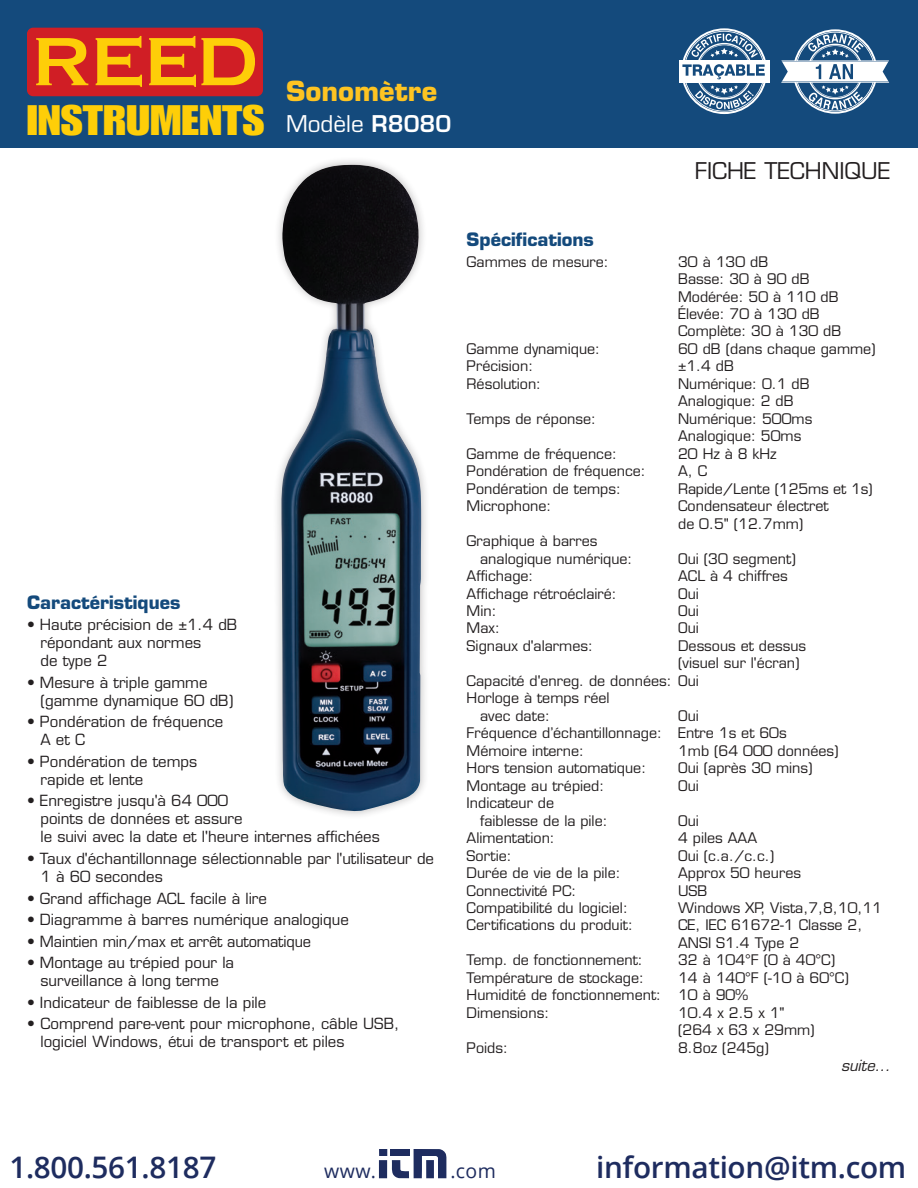
<style>
.page{position:relative;width:918px;height:1188px;background:#fff}
.page>*{position:absolute;margin:0;border:0;box-sizing:border-box;transform-origin:0 0}
.t1{font:41.7px "Impact LT Std";color:#fece08;scale:1.19 1}
.t2{font:600 29.7px "Open Sans";letter-spacing:-.01em;color:#1e2c5f}
.t3{font:700 27px "Eurostile LT Std";color:#fec422}
.t4{font:22.5px "Eurostile LT Std";color:#231f20}
.t5{font:22.5px "Eurostile LT Std";color:#fff}
.t6{font:19.5px "Open Sans";letter-spacing:.02em;color:#1e2c5f}
.t7{font:700 18px "Eurostile LT Std";color:#144a7c}
.t8{font:15px/18px "Eurostile LT Std";color:#231f20}
.t9{font:italic 15px "Eurostile LT Std";color:#231f20}
.t10{font:14.25px/17.4px "Eurostile LT Std";color:#231f20}
.s1{font-weight:600}
</style>
<div class="page">
<div style="left:0;top:0;width:918px;height:148px;background:#144a7c"></div>
<svg style="left:781px;top:29px;width:108px;height:85px"></svg>
<div style="left:27px;top:28px;width:236px;height:68px;background:#d01e25;border-radius:6px"></div>
<svg style="left:36px;top:38px;width:52px;height:47px"></svg>
<svg style="left:96px;top:36px;width:46px;height:51px"></svg>
<svg style="left:149px;top:36px;width:106px;height:51px"></svg>
<div style="left:273px;top:156px;width:157px;height:664px;background:#231f20;opacity:.3"></div>
<img style="left:280px;top:165px;width:141px;height:647px">
<div style="left:679px;top:61px;width:90px;height:20px;background:#fff"></div>
<hr style="left:679px;top:60px;width:90px;height:1px;background:#fff">
<hr style="left:679px;top:82px;width:90px;height:1px;background:#fff">
<svg style="left:682px;top:28px;width:84px;height:86px"></svg>
<div style="left:379px;top:1149px;width:8px;height:7px;background:#1e2c5f"></div>
<div style="left:379px;top:1160px;width:8px;height:18px;background:#1e2c5f"></div>
<svg style="left:391px;top:1149px;width:55px;height:29px"></svg>
<h3 class="t3" style="left:286px;top:75px;width:153px">Sonomètre</h3>
<h1 class="t1" style="left:27px;top:96px;width:201px">INSTRUMENTS</h1>
<h3 class="t5" style="left:286px;top:110px;width:167px">Modèle <span class="s1">R8080</span></h3>
<h3 class="t4" style="left:695px;top:157px;width:197px">FICHE TECHNIQUE</h3>
<p class="t7" style="left:27px;top:591px;width:155px">Caractéristiques</p>
<p class="t8" style="left:40px;top:616px;width:198px;text-indent:-14px">• Haute précision de ±1.4 dB répondant aux normes<br>de type 2</p>
<p class="t8" style="left:40px;top:674px;width:194px;text-indent:-14px">• Mesure à triple gamme (gamme dynamique 60 dB)</p>
<p class="t8" style="left:40px;top:713px;width:184px;text-indent:-14px">• Pondération de fréquence<br>A et C</p>
<p class="t8" style="left:40px;top:753px;width:158px;text-indent:-14px">• Pondération de temps rapide et lente</p>
<p class="t8" style="left:40px;top:792px;width:341px;text-indent:-14px">• Enregistre jusqu'à 64 000<br>points de données et assure<br>le suivi avec la date et l'heure internes affichées</p>
<p class="t8" style="left:40px;top:850px;width:395px;text-indent:-14px">• Taux d'échantillonnage sélectionnable par l'utilisateur de<br>1 à 60 secondes</p>
<p class="t8" style="left:27px;top:889px;width:242px">• Grand affichage ACL facile à lire</p>
<p class="t8" style="left:27px;top:911px;width:323px">• Diagramme à barres numérique analogique</p>
<p class="t8" style="left:27px;top:932px;width:286px">• Maintien min/max et arrêt automatique</p>
<p class="t8" style="left:27px;top:954px;width:209px;text-align:center">• Montage au trépied pour la surveillance à long terme</p>
<p class="t8" style="left:27px;top:993px;width:241px">• Indicateur de faiblesse de la pile</p>
<p class="t8" style="left:40px;top:1015px;width:360px;text-indent:-14px">• Comprend pare-vent pour microphone, câble USB, logiciel Windows, étui de transport et piles</p>
<p class="t7" style="left:467px;top:228px;width:129px">Spécifications</p>
<p class="t10" style="left:467px;top:253px;width:144px">Gammes de mesure:</p>
<p class="t10" style="left:678px;top:253px;width:165px">30 à 130 dB<br>Basse: 30 à 90 dB<br>Modérée: 50 à 110 dB<br>Élevée: 70 à 130 dB<br>Complète: 30 à 130 dB</p>
<p class="t10" style="left:467px;top:340px;width:135px">Gamme dynamique:</p>
<p class="t10" style="left:678px;top:340px;width:199px">60 dB (dans chaque gamme)</p>
<p class="t10" style="left:467px;top:358px;width:68px">Précision:</p>
<p class="t10" style="left:678px;top:358px;width:57px">±1.4 dB</p>
<p class="t10" style="left:467px;top:375px;width:76px">Résolution:</p>
<p class="t10" style="left:678px;top:375px;width:133px">Numérique: 0.1 dB<br>Analogique: 2 dB</p>
<p class="t10" style="left:467px;top:410px;width:131px">Temps de réponse:</p>
<p class="t10" style="left:678px;top:410px;width:136px">Numérique: 500ms<br>Analogique: 50ms</p>
<p class="t10" style="left:467px;top:445px;width:152px">Gamme de fréquence:</p>
<p class="t10" style="left:678px;top:445px;width:100px">20 Hz à 8 kHz</p>
<p class="t10" style="left:467px;top:462px;width:181px">Pondération de fréquence:</p>
<p class="t10" style="left:678px;top:462px;width:31px">A, C</p>
<p class="t10" style="left:467px;top:480px;width:156px">Pondération de temps:</p>
<p class="t10" style="left:678px;top:480px;width:196px">Rapide/Lente (125ms et 1s)</p>
<p class="t10" style="left:467px;top:497px;width:86px">Microphone:</p>
<p class="t10" style="left:678px;top:497px;width:152px">Condensateur électret de 0.5" (12.7mm)</p>
<p class="t10" style="left:480px;top:532px;width:154px;text-indent:-13px">Graphique à barres analogique numérique:</p>
<p class="t10" style="left:678px;top:550px;width:119px">Oui (30 segment)</p>
<p class="t10" style="left:467px;top:567px;width:68px">Affichage:</p>
<p class="t10" style="left:678px;top:567px;width:111px">ACL à 4 chiffres</p>
<p class="t10" style="left:467px;top:585px;width:152px">Affichage rétroéclairé:</p>
<p class="t10" style="left:678px;top:585px;width:22px">Oui</p>
<p class="t10" style="left:467px;top:602px;width:31px">Min:</p>
<p class="t10" style="left:678px;top:602px;width:22px">Oui</p>
<p class="t10" style="left:467px;top:620px;width:35px">Max:</p>
<p class="t10" style="left:678px;top:620px;width:22px">Oui</p>
<p class="t10" style="left:467px;top:637px;width:128px">Signaux d'alarmes:</p>
<p class="t10" style="left:678px;top:637px;width:130px">Dessous et dessus</p>
<p class="t10" style="left:678px;top:655px;width:123px">(visuel sur l'écran)</p>
<p class="t10" style="left:467px;top:672px;width:234px">Capacité d'enreg. de données: Oui</p>
<p class="t10" style="left:467px;top:690px;width:144px">Horloge à temps réel</p>
<p class="t10" style="left:480px;top:707px;width:71px">avec date:</p>
<p class="t10" style="left:467px;top:707px;width:322px;text-indent:211px">Oui<br>Fréquence d’échantillonnage: Entre 1s et 60s<br>Mémoire interne:</p>
<p class="t10" style="left:678px;top:742px;width:162px">1mb (64 000 données)</p>
<p class="t10" style="left:467px;top:759px;width:181px">Hors tension automatique:</p>
<p class="t10" style="left:678px;top:759px;width:136px">Oui (après 30 mins)</p>
<p class="t10" style="left:467px;top:777px;width:139px">Montage au trépied:</p>
<p class="t10" style="left:678px;top:777px;width:22px">Oui</p>
<p class="t10" style="left:480px;top:794px;width:129px;text-indent:-13px">Indicateur de faiblesse de la pile:</p>
<p class="t10" style="left:678px;top:812px;width:22px">Oui</p>
<p class="t10" style="left:467px;top:829px;width:90px">Alimentation:</p>
<p class="t10" style="left:678px;top:829px;width:80px">4 piles AAA</p>
<p class="t10" style="left:467px;top:847px;width:47px">Sortie:</p>
<p class="t10" style="left:678px;top:847px;width:98px">Oui (c.a./c.c.)</p>
<p class="t10" style="left:467px;top:864px;width:156px">Durée de vie de la pile:</p>
<p class="t10" style="left:678px;top:864px;width:124px">Approx 50 heures</p>
<p class="t10" style="left:467px;top:882px;width:111px">Connectivité PC:</p>
<p class="t10" style="left:678px;top:882px;width:31px">USB</p>
<p class="t10" style="left:467px;top:899px;width:163px">Compatibilité du logiciel:</p>
<p class="t10" style="left:678px;top:899px;width:205px">Windows XP, Vista,7,8,10,11</p>
<p class="t10" style="left:467px;top:917px;width:168px">Certifications du produit:</p>
<p class="t10" style="left:678px;top:917px;width:186px">CE, IEC 61672-1 Classe 2,<br>ANSI S1.4 Type 2</p>
<p class="t10" style="left:467px;top:952px;width:178px">Temp. de fonctionnement:</p>
<p class="t10" style="left:678px;top:952px;width:159px">32 à 104°F (0 à 40°C)</p>
<p class="t10" style="left:467px;top:969px;width:179px">Température de stockage:</p>
<p class="t10" style="left:467px;top:969px;width:384px;text-indent:211px">14 à 140°F (-10 à 60°C)<br>Humidité de fonctionnement: 10 à 90%<br>Dimensions:</p>
<p class="t10" style="left:678px;top:1004px;width:138px">10.4 x 2.5 x 1" (264 x 63 x 29mm)</p>
<p class="t10" style="left:467px;top:1039px;width:43px">Poids:</p>
<p class="t10" style="left:678px;top:1039px;width:92px">8.8oz (245g)</p>
<p class="t9" style="left:841px;top:1057px;width:51px">suite...</p>
<h2 class="t2" style="left:9px;top:1147px;width:208px">1.800.561.8187</h2>
<h3 class="t6" style="left:324px;top:1158px;width:53px">www.</h3>
<h3 class="t6" style="left:450px;top:1158px;width:47px">.com</h3>
<h2 class="t2" style="left:596px;top:1147px;width:312px">information@itm.com</h2>
</div>
